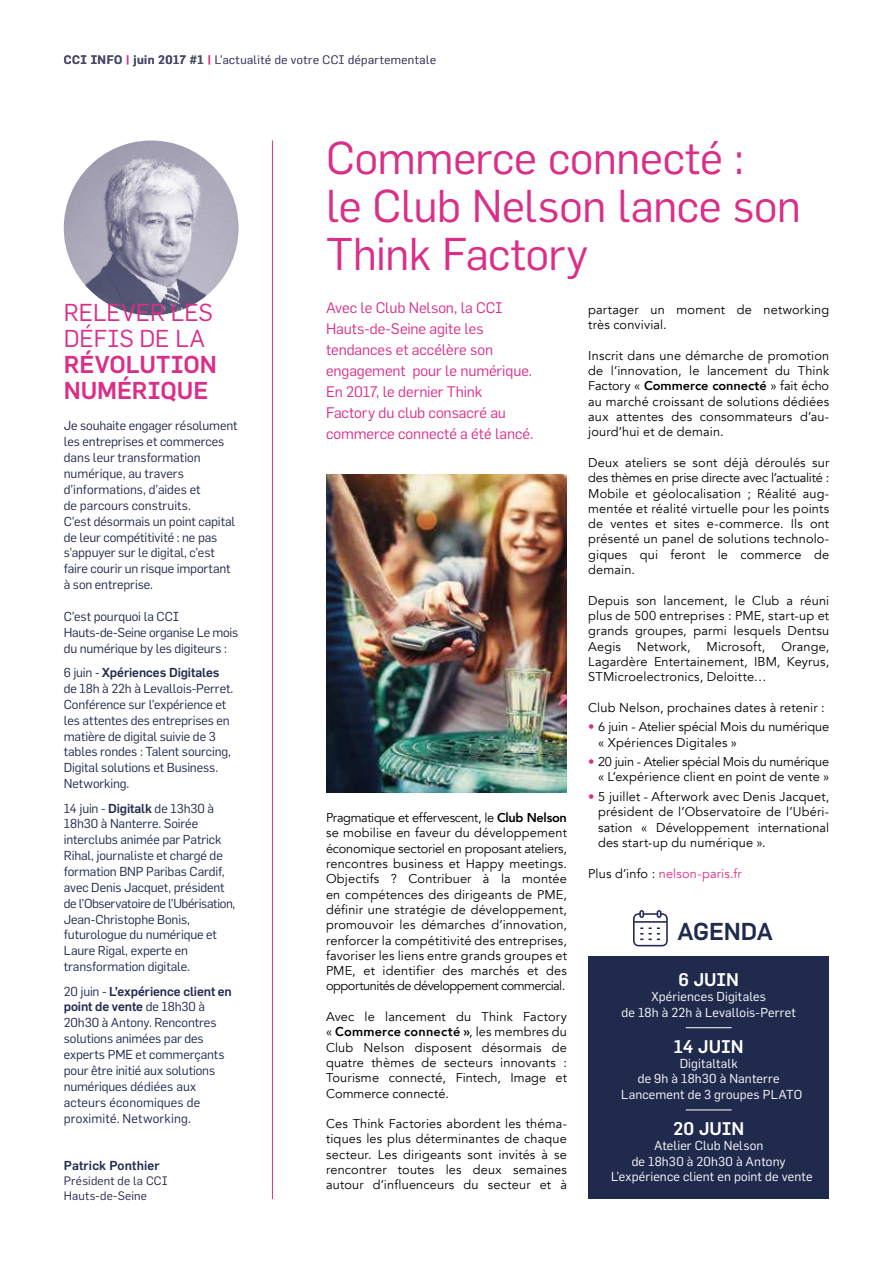
<style>
.page{position:relative;width:893px;height:1263px;background:#fff}
.page>*{position:absolute;margin:0;border:0;box-sizing:border-box;transform-origin:0 0}
.t1{font:45px/48px "Flama";letter-spacing:-.01em;color:#da2f89}
.mot_h1{font:24px/26.1px "Flama";color:#da2f89}
.mot_h1-2{font:500 24px "Flama";letter-spacing:-.01em;color:#202a4d}
.mot_h2{font:500 18px "Flama";letter-spacing:-.005em;color:#fff}
.t2{font:15px/21px "Flama";letter-spacing:-.005em;color:#da2f89}
.t3{font:12.75px/15.3px "Avenir";letter-spacing:.01em;color:#000;text-align:justify}
.mot_p{font:12.75px/15.9px "Flama";letter-spacing:-.005em;color:#202a4d}
.mot_p-2{font:12.75px "Flama";letter-spacing:.01em;color:#fff}
.t4{font:12.75px/15.3px "Avenir";letter-spacing:-.01em;color:#000;text-align:right}
.t5{font:12.75px "Avenir";letter-spacing:.01em;color:#da2f89}
.mot_p-3{font:500 12.75px "Flama";letter-spacing:.015em;color:#202a4d}
.t6{font:300 12px "Flama";letter-spacing:.04em;color:#484b6b}
.mot_p-4{font:12px "Flama";letter-spacing:.015em;color:#202a4d}
.s1{font-weight:500}
.s2{font-weight:500;color:#da2f89}
.s3{font-weight:800}
.s4{color:#da2f89}
.s5{color:#000}
</style>
<div class="page">
<img style="left:64px;top:140px;width:175px;height:175px;border-radius:87px">
<hr style="left:272px;top:140px;width:1px;height:1059px;background:#da2f89">
<div style="left:588px;top:957px;width:241px;height:242px;background:#202a4d"></div>
<hr style="left:686px;top:1027px;width:46px;height:1px;background:#fff">
<hr style="left:686px;top:1109px;width:46px;height:1px;background:#fff">
<img style="left:326px;top:474px;width:241px;height:318px">
<svg style="left:633px;top:910px;width:35px;height:36px"></svg>
<p class="t6" style="left:64px;top:52px;width:374px"><span class="s1">CCI INFO</span> <span class="s2">|</span> <span class="s1">juin 2017 #1</span> <span class="s2">|</span> L’actualité de votre CCI départementale</p>
<p class="mot_h1" style="left:64px;top:299px;width:155px">RELEVER LES<br>DÉFIS DE LA<br><span class="s1">RÉVOLUTION<br>NUMÉRIQUE</span></p>
<p class="mot_p" style="left:64px;top:418px;width:175px">Je souhaite engager résolument les entreprises et commerces dans leur transformation numérique, au travers d’informations, d’aides et<br>de parcours construits.<br>C’est désormais un point capital de leur compétitivité : ne pas s’appuyer sur le digital, c’est faire courir un risque important à son entreprise.</p>
<p class="mot_p" style="left:64px;top:608px;width:176px">C’est pourquoi la CCI<br>Hauts-de-Seine organise Le mois du numérique by les digiteurs :</p>
<p class="mot_p" style="left:64px;top:664px;width:171px">6 juin - <span class="s1">Xpériences Digitales </span>de 18h à 22h à Levallois-Perret.<br>Conférence sur l’expérience et les attentes des entreprises en matière de digital suivie de 3 tables rondes : Talent sourcing,<br>Digital solutions et Business.<br>Networking.</p>
<p class="mot_p" style="left:64px;top:800px;width:173px">14 juin - <span class="s1">Digitalk</span> de 13h30 à<br>18h30 à Nanterre. Soirée interclubs animée par Patrick<br>Rihal, journaliste et chargé de formation BNP Paribas Cardif, avec Denis Jacquet, président de l’Observatoire de l’Ubérisation,<br>Jean-Christophe Bonis, futurologue du numérique et<br>Laure Rigal, experte en transformation digitale.</p>
<p class="mot_p" style="left:64px;top:983px;width:170px">20 juin - <span class="s1">L’expérience client en point de vente</span> de 18h30 à<br>20h30 à Antony. Rencontres solutions animées par des experts PME et commerçants pour être initié aux solutions numériques dédiées aux acteurs économiques de proximité. Networking.</p>
<p class="mot_p-3" style="left:64px;top:1158px;width:97px">Patrick Ponthier</p>
<p class="mot_p-4" style="left:64px;top:1174px;width:106px">Président de la CCI</p>
<p class="mot_p-4" style="left:64px;top:1189px;width:85px">Hauts-de-Seine</p>
<h2 class="t1" style="left:326px;top:133px;width:477px">Commerce connecté :<br>le Club Nelson lance son<br>Think Factory</h2>
<h1 class="t2" style="left:326px;top:297px;width:209px">Avec le Club Nelson, la CCI<br>Hauts-de-Seine agite les tendances et accélère son engagement pour le numérique.<br>En 2017, le dernier Think<br>Factory du club consacré au commerce connecté a été lancé.</h1>
<p class="t3" style="left:326px;top:810px;width:242px">Pragmatique et effervescent, le <span class="s3">Club Nelson </span>se mobilise en faveur du développement économique sectoriel en proposant ateliers, rencontres business et Happy meetings.<br>Objectifs ? Contribuer à la montée en compétences des dirigeants de PME, définir une stratégie de développement, promouvoir les démarches d’innovation, renforcer la compétitivité des entreprises, favoriser les liens entre grands groupes et PME, et identifier des marchés et des opportunités de développement commercial.</p>
<p class="t3" style="left:326px;top:1009px;width:242px">Avec le lancement du Think Factory « <span class="s3">Commerce connecté »</span>, les membres du Club Nelson disposent désormais de quatre thèmes de secteurs innovants :<br>Tourisme connecté, Fintech, Image et Commerce connecté.</p>
<p class="t3" style="left:326px;top:1116px;width:242px">Ces Think Factories abordent les théma&shy;tiques les plus déterminantes de chaque secteur. Les dirigeants sont invités à se rencontrer toutes les deux semaines autour d’influenceurs du secteur et à</p>
<p class="t3" style="left:588px;top:302px;width:242px">partager un moment de networking très convivial.</p>
<p class="t3" style="left:588px;top:348px;width:242px">Inscrit dans une démarche de promotion de l’innovation, le lancement du Think Factory « <span class="s3">Commerce connecté</span> » fait écho au marché croissant de solutions dédiées aux attentes des consommateurs d’au&shy;jourd’hui et de demain.</p>
<p class="t3" style="left:588px;top:455px;width:242px">Deux ateliers se sont déjà déroulés sur des thèmes en prise directe avec l’actualité :<br>Mobile et géolocalisation ; Réalité aug&shy;mentée et réalité virtuelle pour les points de ventes et sites e-commerce. Ils ont présenté un panel de solutions technolo&shy;giques qui feront le commerce de demain.</p>
<p class="t3" style="left:588px;top:593px;width:242px">Depuis son lancement, le Club a réuni plus de 500 entreprises : PME, start-up et grands groupes, parmi lesquels Dentsu Aegis</p>
<p class="t3" style="left:637px;top:639px;width:55px">Network,</p>
<p class="t3" style="left:707px;top:639px;width:60px">Microsoft,</p>
<p class="t3" style="left:588px;top:639px;width:242px;text-indent:193px">Orange, Lagardère Entertainement, IBM, Keyrus, STMicroelectronics, Deloitte…</p>
<p class="t3" style="left:588px;top:700px;width:238px">Club Nelson, prochaines dates à retenir :</p>
<p class="t3" style="left:598px;top:719px;width:233px;text-indent:-10px"><span class="s4">•</span> 6 juin - Atelier spécial Mois du numérique « Xpériences Digitales »</p>
<p class="t4" style="left:588px;top:754px;width:242px"><span class="s4">•</span> 20 juin - Atelier spécial Mois du numérique « L’expérience client en point de vente »</p>
<p class="t3" style="left:598px;top:789px;width:233px;text-indent:-10px"><span class="s4">•</span> 5 juillet - Afterwork avec Denis Jacquet, président de l’Observatoire de l’Ubéri&shy;sation « Développement international des start-up du numérique ».</p>
<p class="t5" style="left:588px;top:865px;width:155px"><span class="s5">Plus d’info :</span> nelson-paris.fr</p>
<p class="mot_h1-2" style="left:677px;top:917px;width:97px">AGENDA</p>
<p class="mot_h2" style="left:678px;top:969px;width:62px">6 JUIN</p>
<p class="mot_p-2" style="left:651px;top:989px;width:116px">Xpériences Digitales</p>
<p class="mot_p-2" style="left:621px;top:1004px;width:176px">de 18h à 22h à Levallois-Perret</p>
<p class="mot_h2" style="left:674px;top:1036px;width:71px">14 JUIN</p>
<p class="mot_p-2" style="left:680px;top:1056px;width:60px">Digitaltalk</p>
<p class="mot_p-2" style="left:638px;top:1071px;width:144px">de 9h à 18h30 à Nanterre</p>
<p class="mot_p-2" style="left:621px;top:1087px;width:183px">Lancement de 3 groupes PLATO</p>
<p class="mot_h2" style="left:673px;top:1118px;width:73px">20 JUIN</p>
<p class="mot_p-2" style="left:654px;top:1138px;width:111px">Atelier Club Nelson</p>
<p class="mot_p-2" style="left:632px;top:1153px;width:156px">de 18h30 à 20h30 à Antony</p>
<p class="mot_p-2" style="left:611px;top:1169px;width:203px">L’expérience client en point de vente</p>
</div>
